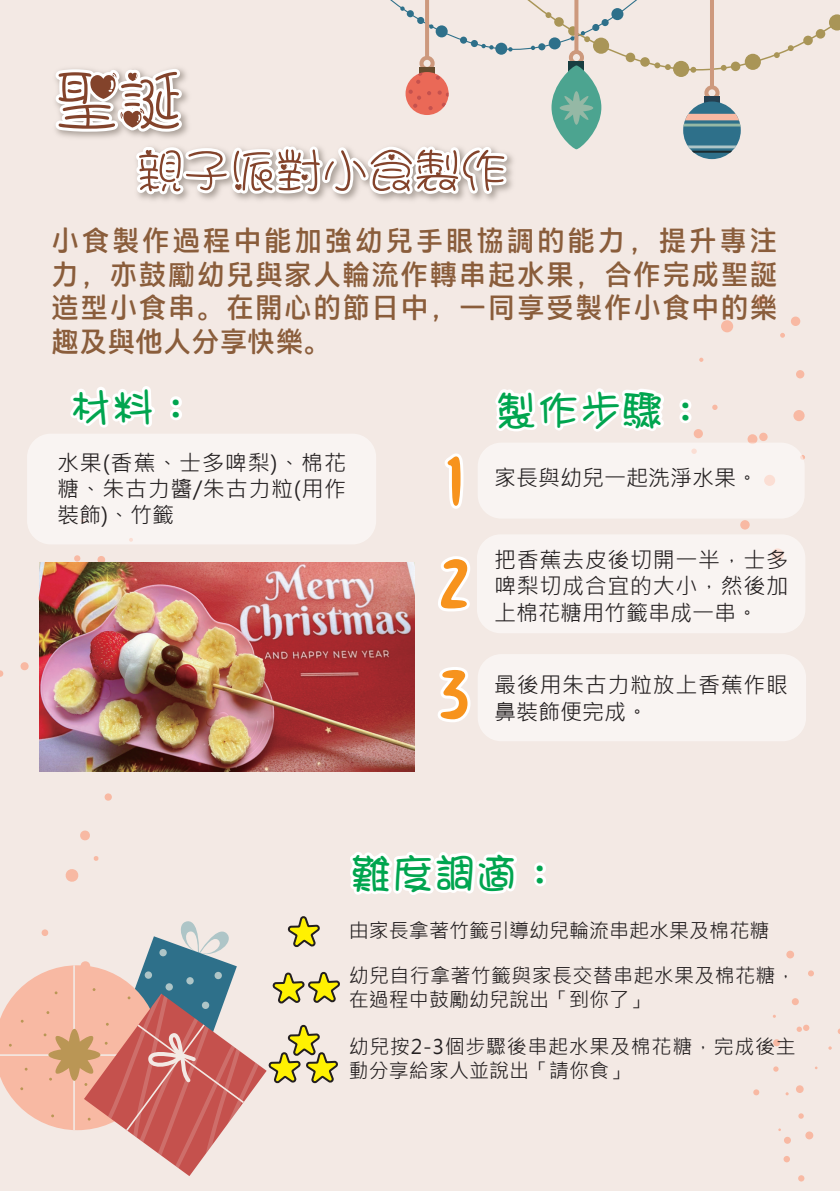
<style>
.page{position:relative;width:840px;height:1191px;background:#fff}
.page>*{position:absolute;margin:0;border:0;box-sizing:border-box;transform-origin:0 0}
.t1{font:42px "DF Girl W6 WIN BF";color:#00a54f}
.t2{font:28px/33.6px "HP Simplified Hans";letter-spacing:.04em;color:#8a5d3b;text-align:justify}
.t3{font:22px/26.4px "Microsoft Jheng Hei";letter-spacing:.03em;color:#231f20;text-align:justify}
.t4{font:22px "Microsoft Jheng Hei";color:#231f20}
.t5{font:20px/24px "Microsoft Jheng Hei";color:#231f20}
.t6{font:20px/24px "Microsoft Jheng Hei";letter-spacing:.035em;color:#231f20}
</style>
<div class="page">
<div style="left:0;top:0;width:839px;height:1191px;background:#f3e9e4"></div>
<svg style="left:20px;top:662px;width:9px;height:8px"></svg>
<svg style="left:0;top:670px;width:4px;height:7px"></svg>
<svg style="left:65px;top:869px;width:14px;height:13px"></svg>
<svg style="left:93px;top:856px;width:6px;height:5px"></svg>
<svg style="left:80px;top:830px;width:10px;height:11px"></svg>
<svg style="left:104px;top:793px;width:8px;height:8px"></svg>
<div style="left:739px;top:520px;width:10px;height:9px;background:#f8b9a3;border-radius:50%"></div>
<div style="left:747px;top:434px;width:10px;height:10px;background:#f8b9a3;border-radius:50%"></div>
<div style="left:793px;top:410px;width:11px;height:11px;background:#f8b9a3;border-radius:50%"></div>
<div style="left:795px;top:370px;width:8px;height:8px;background:#f8b9a3;border-radius:50%"></div>
<div style="left:693px;top:429px;width:9px;height:9px;background:#f8b9a3;border-radius:50%"></div>
<svg style="left:712px;top:405px;width:5px;height:5px"></svg>
<svg style="left:758px;top:433px;width:9px;height:8px"></svg>
<svg style="left:699px;top:358px;width:4px;height:4px"></svg>
<svg style="left:785px;top:950px;width:8px;height:8px"></svg>
<svg style="left:808px;top:970px;width:5px;height:6px"></svg>
<div style="left:791px;top:998px;width:7px;height:7px;background:#f8b9a3;border-radius:50%"></div>
<svg style="left:802px;top:1024px;width:6px;height:7px"></svg>
<svg style="left:772px;top:1039px;width:7px;height:7px"></svg>
<svg style="left:773px;top:1066px;width:5px;height:5px"></svg>
<svg style="left:798px;top:1113px;width:5px;height:5px"></svg>
<svg style="left:783px;top:1136px;width:7px;height:7px"></svg>
<svg style="left:796px;top:1026px;width:5px;height:6px"></svg>
<svg style="left:753px;top:1089px;width:5px;height:6px"></svg>
<div style="left:795px;top:1085px;width:8px;height:8px;background:#f8b9a3;border-radius:50%"></div>
<svg style="left:804px;top:1131px;width:8px;height:8px"></svg>
<svg style="left:783px;top:1156px;width:6px;height:6px"></svg>
<svg style="left:797px;top:1175px;width:7px;height:6px"></svg>
<div style="left:27px;top:434px;width:349px;height:110px;background:#f9f4f2;border-radius:24px"></div>
<svg style="left:38px;top:386px;width:117px;height:215px"></svg>
<svg style="left:170px;top:396px;width:12px;height:24px"></svg>
<svg style="left:350px;top:851px;width:167px;height:44px"></svg>
<svg style="left:534px;top:862px;width:12px;height:24px"></svg>
<div style="left:477px;top:442px;width:327px;height:76px;background:#f9f4f2;border-radius:24px"></div>
<div style="left:476px;top:534px;width:328px;height:99px;background:#f9f4f2;border-radius:24px"></div>
<div style="left:477px;top:654px;width:328px;height:87px;background:#f9f4f2;border-radius:24px"></div>
<svg style="left:490px;top:388px;width:174px;height:269px"></svg>
<svg style="left:679px;top:399px;width:13px;height:24px"></svg>
<svg style="left:445px;top:453px;width:18px;height:56px"></svg>
<svg style="left:438px;top:556px;width:32px;height:55px"></svg>
<svg style="left:438px;top:667px;width:32px;height:55px"></svg>
<svg style="left:55px;top:0;width:784px;height:338px"></svg>
<svg style="left:0;top:916px;width:340px;height:260px"></svg>
<img style="left:39px;top:562px;width:375px;height:209px">
<p class="t2" style="left:51px;top:224px;width:727px">小食製作過程中能加強幼兒手眼協調的能力，提升專注力，亦鼓勵幼兒與家人輪流作轉串起水果，合作完成聖誕造型小食串。在開心的節日中，一同享受製作小食中的樂趣及與他人分享快樂。</p>
<h1 class="t1" style="left:70px;top:386px;width:127px">材料：</h1>
<h1 class="t1" style="left:495px;top:389px;width:212px">製作步驟：</h1>
<p class="t3" style="left:57px;top:449px;width:290px">水果(香蕉、士多啤梨)、棉花糖、朱古力醬/朱古力粒(用作裝飾)、竹籤</p>
<p class="t4" style="left:493px;top:464px;width:266px">家長與幼兒一起洗淨水果。</p>
<p class="t3" style="left:493px;top:546px;width:295px">把香蕉去皮後切開一半，士多啤梨切成合宜的大小，然後加上棉花糖用竹籤串成一串。</p>
<p class="t3" style="left:493px;top:672px;width:295px">最後用朱古力粒放上香蕉作眼鼻裝飾便完成。</p>
<h1 class="t1" style="left:350px;top:852px;width:211px">難度調適：</h1>
<p class="t5" style="left:349px;top:919px;width:421px">由家長拿著竹籤引導幼兒輪流串起水果及棉花糖</p>
<p class="t5" style="left:349px;top:963px;width:448px">幼兒自行拿著竹籤與家長交替串起水果及棉花糖，在過程中鼓勵幼兒說出「到你了」</p>
<p class="t6" style="left:349px;top:1035px;width:448px">幼兒按2-3個步驟後串起水果及棉花糖，完成後主動分享給家人並說出「請你食」</p>
</div>
